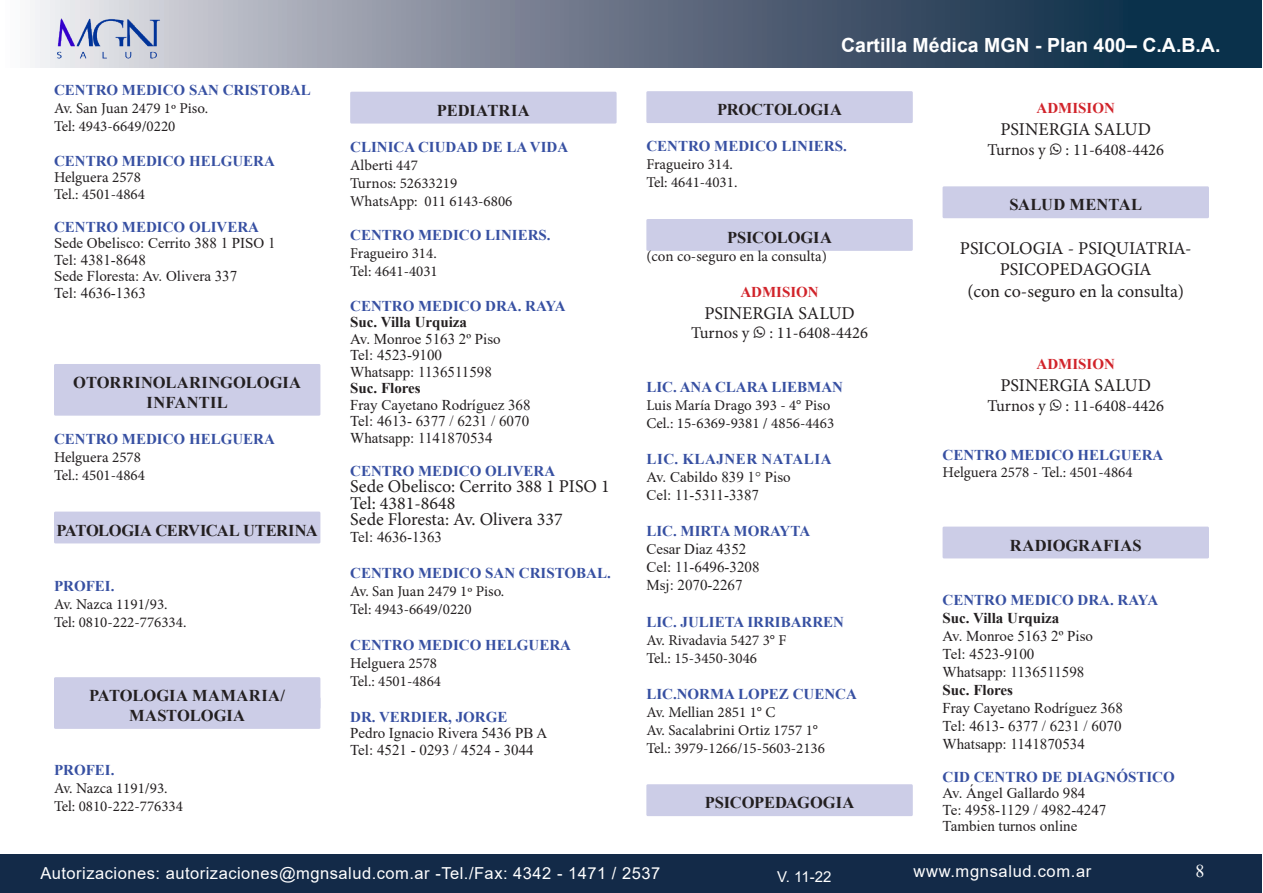
<style>
.page{position:relative;width:1263px;height:893px;background:#fff}
.page>*{position:absolute;margin:0;border:0;box-sizing:border-box;transform-origin:0 0}
.t1{font:700 19.5px "Arial";color:#fff}
.t2{font:18px "Minion Pro";color:#231f20}
.t3{font:18px "Times New Roman";color:#fff}
.Especialidad_-_Copia{font:700 16.5px/19.8px "Times New Roman";color:#231f20;text-align:center}
.t4{font:16.5px "Arial";letter-spacing:.03em;color:#fff}
.t5{font:16.5px "Minion Pro";color:#231f20}
.Especialidad_-_Copia-2{font:700 16.5px "Times New Roman";letter-spacing:-.03em;color:#231f20}
.t6{font:15px "Minion Pro";color:#231f20}
.Texto{font:15px "Times New Roman";color:#231f20}
.nombre{font:700 15px "Times New Roman";color:#3750a2}
.t7{font:700 15px "Times New Roman";color:#231f20}
.nombre-2{font:700 15px "Times New Roman";color:#d1232a}
.nombre-3{font:700 15px "Times New Roman";letter-spacing:.035em;color:#3750a2}
.nombre-4{font:15px "Times New Roman";color:#231f20}
.t8{font:15px "Arial";color:#fff}
</style>
<div class="page">
<div style="left:1px;top:854px;width:1261px;height:39px;background:#132a48"></div>
<svg style="left:30px;top:0;width:1231px;height:67px;background:#637285"></svg>
<img style="left:55px;top:17px;width:107px;height:43px">
<div style="left:54px;top:364px;width:266px;height:52px;background:#cccde7;border-radius:2px"></div>
<div style="left:54px;top:512px;width:266px;height:31px;background:#cccde7;border-radius:2px"></div>
<div style="left:54px;top:677px;width:266px;height:32px;background:#cccde7;border-radius:2px"></div>
<div style="left:54px;top:697px;width:266px;height:32px;background:#cccde7;border-radius:2px"></div>
<div style="left:350px;top:92px;width:267px;height:32px;background:#cccde7;border-radius:2px"></div>
<div style="left:646px;top:91px;width:267px;height:32px;background:#cccde7;border-radius:2px"></div>
<div style="left:646px;top:219px;width:267px;height:32px;background:#cccde7;border-radius:2px"></div>
<div style="left:646px;top:784px;width:267px;height:32px;background:#cccde7;border-radius:2px"></div>
<div style="left:942px;top:186px;width:267px;height:32px;background:#cccde7;border-radius:2px"></div>
<div style="left:942px;top:527px;width:267px;height:31px;background:#cccde7;border-radius:2px"></div>
<p class="nombre" style="left:54px;top:79px;width:258px">CENTRO MEDICO SAN CRISTOBAL</p>
<p class="t6" style="left:54px;top:98px;width:156px">Av. San Juan 2479 1º Piso.</p>
<p class="t6" style="left:54px;top:116px;width:123px">Tel: 4943-6649/0220</p>
<p class="nombre" style="left:54px;top:150px;width:222px">CENTRO MEDICO HELGUERA</p>
<p class="t6" style="left:54px;top:167px;width:88px">Helguera 2578</p>
<p class="t6" style="left:54px;top:184px;width:92px">Tel.: 4501-4864</p>
<p class="nombre" style="left:54px;top:216px;width:207px">CENTRO MEDICO OLIVERA</p>
<p class="Texto" style="left:54px;top:233px;width:223px">Sede Obelisco: Cerrito 388 1 PISO 1</p>
<p class="Texto" style="left:54px;top:249px;width:93px">Tel: 4381-8648</p>
<p class="Texto" style="left:54px;top:266px;width:185px">Sede Floresta: Av. Olivera 337</p>
<p class="Texto" style="left:54px;top:282px;width:93px">Tel: 4636-1363</p>
<p class="Especialidad_-_Copia" style="left:73px;top:372px;width:229px">OTORRINOLARINGOLOGIA<br>INFANTIL</p>
<p class="nombre" style="left:54px;top:428px;width:222px">CENTRO MEDICO HELGUERA</p>
<p class="t6" style="left:54px;top:447px;width:88px">Helguera 2578</p>
<p class="t6" style="left:54px;top:465px;width:92px">Tel.: 4501-4864</p>
<p class="Especialidad_-_Copia-2" style="left:57px;top:518px;width:263px">PATOLOGIA CERVICAL UTERINA</p>
<p class="nombre" style="left:54px;top:576px;width:62px">PROFEI.</p>
<p class="t6" style="left:54px;top:595px;width:115px">Av. Nazca 1191/93.</p>
<p class="t6" style="left:54px;top:613px;width:134px">Tel: 0810-222-776334.</p>
<p class="Especialidad_-_Copia" style="left:89px;top:685px;width:197px">PATOLOGIA MAMARIA/</p>
<p class="Especialidad_-_Copia" style="left:129px;top:705px;width:117px">MASTOLOGIA</p>
<p class="nombre" style="left:54px;top:759px;width:62px">PROFEI.</p>
<p class="t6" style="left:54px;top:778px;width:115px">Av. Nazca 1191/93.</p>
<p class="t6" style="left:54px;top:796px;width:130px">Tel: 0810-222-776334</p>
<p class="Especialidad_-_Copia" style="left:437px;top:100px;width:94px">PEDIATRIA</p>
<p class="nombre" style="left:350px;top:136px;width:220px">CLINICA CIUDAD DE LA VIDA</p>
<p class="t6" style="left:350px;top:155px;width:69px">Alberti 447</p>
<p class="t6" style="left:350px;top:173px;width:109px">Turnos: 52633219</p>
<p class="t6" style="left:350px;top:191px;width:164px">WhatsApp: 011 6143-6806</p>
<p class="nombre" style="left:350px;top:224px;width:202px">CENTRO MEDICO LINIERS.</p>
<p class="t6" style="left:350px;top:243px;width:88px">Fragueiro 314.</p>
<p class="t6" style="left:350px;top:261px;width:89px">Tel: 4641-4031</p>
<p class="nombre" style="left:350px;top:295px;width:217px">CENTRO MEDICO DRA. RAYA</p>
<p class="t7" style="left:350px;top:311px;width:118px">Suc. Villa Urquiza</p>
<p class="Texto" style="left:350px;top:328px;width:152px">Av. Monroe 5163 2º Piso</p>
<p class="Texto" style="left:350px;top:345px;width:93px">Tel: 4523-9100</p>
<p class="Texto" style="left:350px;top:361px;width:143px">Whatsapp: 1136511598</p>
<p class="t7" style="left:350px;top:377px;width:72px">Suc. Flores</p>
<p class="Texto" style="left:350px;top:394px;width:182px">Fray Cayetano Rodríguez 368</p>
<p class="Texto" style="left:350px;top:411px;width:180px">Tel: 4613- 6377 / 6231 / 6070</p>
<p class="Texto" style="left:350px;top:427px;width:144px">Whatsapp: 1141870534</p>
<p class="nombre" style="left:350px;top:460px;width:207px">CENTRO MEDICO OLIVERA</p>
<p class="t2" style="left:350px;top:474px;width:261px">Sede Obelisco: Cerrito 388 1 PISO 1</p>
<p class="t2" style="left:350px;top:491px;width:107px">Tel: 4381-8648</p>
<p class="t2" style="left:350px;top:507px;width:214px">Sede Floresta: Av. Olivera 337</p>
<p class="nombre-4" style="left:350px;top:526px;width:93px">Tel: 4636-1363</p>
<p class="nombre" style="left:350px;top:562px;width:262px">CENTRO MEDICO SAN CRISTOBAL.</p>
<p class="t6" style="left:350px;top:581px;width:156px">Av. San Juan 2479 1º Piso.</p>
<p class="t6" style="left:350px;top:599px;width:123px">Tel: 4943-6649/0220</p>
<p class="nombre" style="left:350px;top:634px;width:222px">CENTRO MEDICO HELGUERA</p>
<p class="t6" style="left:350px;top:653px;width:88px">Helguera 2578</p>
<p class="t6" style="left:350px;top:671px;width:92px">Tel.: 4501-4864</p>
<p class="nombre" style="left:350px;top:706px;width:159px">DR. VERDIER, JORGE</p>
<p class="Texto" style="left:350px;top:723px;width:199px">Pedro Ignacio Rivera 5436 PB A</p>
<p class="Texto" style="left:350px;top:739px;width:185px">Tel: 4521 - 0293 / 4524 - 3044</p>
<h1 class="t1" style="left:841px;top:31px;width:381px">Cartilla Médica MGN - Plan 400– C.A.B.A.</h1>
<p class="Especialidad_-_Copia" style="left:717px;top:99px;width:126px">PROCTOLOGIA</p>
<p class="nombre" style="left:646px;top:135px;width:202px">CENTRO MEDICO LINIERS.</p>
<p class="t6" style="left:646px;top:154px;width:88px">Fragueiro 314.</p>
<p class="t6" style="left:646px;top:172px;width:93px">Tel: 4641-4031.</p>
<p class="Especialidad_-_Copia" style="left:727px;top:227px;width:106px">PSICOLOGIA</p>
<p class="t6" style="left:646px;top:246px;width:182px">(con co-seguro en la consulta)</p>
<p class="nombre-2" style="left:740px;top:281px;width:80px">ADMISION</p>
<p class="t2" style="left:704px;top:301px;width:152px">PSINERGIA SALUD</p>
<p class="t5" style="left:691px;top:322px;width:178px">Turnos y : 11-6408-4426</p>
<p class="nombre" style="left:646px;top:377px;width:198px">LIC. ANA CLARA LIEBMAN</p>
<p class="t6" style="left:646px;top:396px;width:185px">Luis María Drago 393 - 4° Piso</p>
<p class="t6" style="left:646px;top:414px;width:189px">Cel.: 15-6369-9381 / 4856-4463</p>
<p class="nombre-3" style="left:647px;top:449px;width:186px">LIC. KLAJNER NATALIA</p>
<p class="Texto" style="left:646px;top:467px;width:146px">Av. Cabildo 839 1° Piso</p>
<p class="Texto" style="left:646px;top:485px;width:114px">Cel: 11-5311-3387</p>
<p class="nombre" style="left:646px;top:521px;width:165px">LIC. MIRTA MORAYTA</p>
<p class="Texto" style="left:646px;top:539px;width:101px">Cesar Diaz 4352</p>
<p class="Texto" style="left:646px;top:557px;width:115px">Cel: 11-6496-3208</p>
<p class="Texto" style="left:646px;top:575px;width:98px">Msj: 2070-2267</p>
<p class="nombre" style="left:646px;top:611px;width:199px">LIC. JULIETA IRRIBARREN</p>
<p class="t6" style="left:646px;top:630px;width:142px">Av. Rivadavia 5427 3° F</p>
<p class="t6" style="left:646px;top:648px;width:112px">Tel.: 15-3450-3046</p>
<p class="nombre" style="left:646px;top:683px;width:212px">LIC.NORMA LOPEZ CUENCA</p>
<p class="t6" style="left:646px;top:702px;width:131px">Av. Mellian 2851 1° C</p>
<p class="t6" style="left:646px;top:720px;width:173px">Av. Sacalabrini Ortiz 1757 1°</p>
<p class="t6" style="left:646px;top:738px;width:180px">Tel.: 3979-1266/15-5603-2136</p>
<p class="Especialidad_-_Copia" style="left:705px;top:792px;width:151px">PSICOPEDAGOGIA</p>
<p class="nombre-2" style="left:1036px;top:97px;width:80px">ADMISION</p>
<p class="t2" style="left:1000px;top:117px;width:152px">PSINERGIA SALUD</p>
<p class="t5" style="left:987px;top:138px;width:178px">Turnos y : 11-6408-4426</p>
<p class="Especialidad_-_Copia" style="left:1009px;top:194px;width:134px">SALUD MENTAL</p>
<p class="t2" style="left:960px;top:236px;width:233px">PSICOLOGIA - PSIQUIATRIA-</p>
<p class="t2" style="left:1000px;top:257px;width:153px">PSICOPEDAGOGIA</p>
<p class="t2" style="left:967px;top:279px;width:218px">(con co-seguro en la consulta)</p>
<p class="nombre-2" style="left:1036px;top:354px;width:80px">ADMISION</p>
<p class="t2" style="left:1000px;top:373px;width:152px">PSINERGIA SALUD</p>
<p class="t5" style="left:987px;top:394px;width:178px">Turnos y : 11-6408-4426</p>
<p class="nombre" style="left:942px;top:444px;width:222px">CENTRO MEDICO HELGUERA</p>
<p class="t6" style="left:942px;top:462px;width:192px">Helguera 2578 - Tel.: 4501-4864</p>
<p class="Especialidad_-_Copia" style="left:1010px;top:535px;width:133px">RADIOGRAFIAS</p>
<p class="nombre" style="left:942px;top:589px;width:217px">CENTRO MEDICO DRA. RAYA</p>
<p class="t7" style="left:942px;top:607px;width:118px">Suc. Villa Urquiza</p>
<p class="Texto" style="left:942px;top:625px;width:152px">Av. Monroe 5163 2º Piso</p>
<p class="Texto" style="left:942px;top:643px;width:93px">Tel: 4523-9100</p>
<p class="Texto" style="left:942px;top:661px;width:143px">Whatsapp: 1136511598</p>
<p class="t7" style="left:942px;top:679px;width:72px">Suc. Flores</p>
<p class="Texto" style="left:942px;top:697px;width:182px">Fray Cayetano Rodríguez 368</p>
<p class="Texto" style="left:942px;top:715px;width:180px">Tel: 4613- 6377 / 6231 / 6070</p>
<p class="Texto" style="left:942px;top:733px;width:144px">Whatsapp: 1141870534</p>
<p class="nombre" style="left:942px;top:766px;width:234px">CID CENTRO DE DIAGNÓSTICO</p>
<p class="Texto" style="left:942px;top:782px;width:144px">Av. Ángel Gallardo 984</p>
<p class="Texto" style="left:942px;top:799px;width:165px">Te: 4958-1129 / 4982-4247</p>
<p class="Texto" style="left:942px;top:815px;width:136px">Tambien turnos online</p>
<p class="t4" style="left:40px;top:861px;width:621px">Autorizaciones: autorizaciones@mgnsalud.com.ar -Tel./Fax: 4342 - 1471 / 2537</p>
<p class="t8" style="left:777px;top:866px;width:56px">V. 11-22</p>
<p class="t4" style="left:913px;top:860px;width:179px">www.mgnsalud.com.ar</p>
<p class="t3" style="left:1195px;top:858px;width:10px">8</p>
</div>
